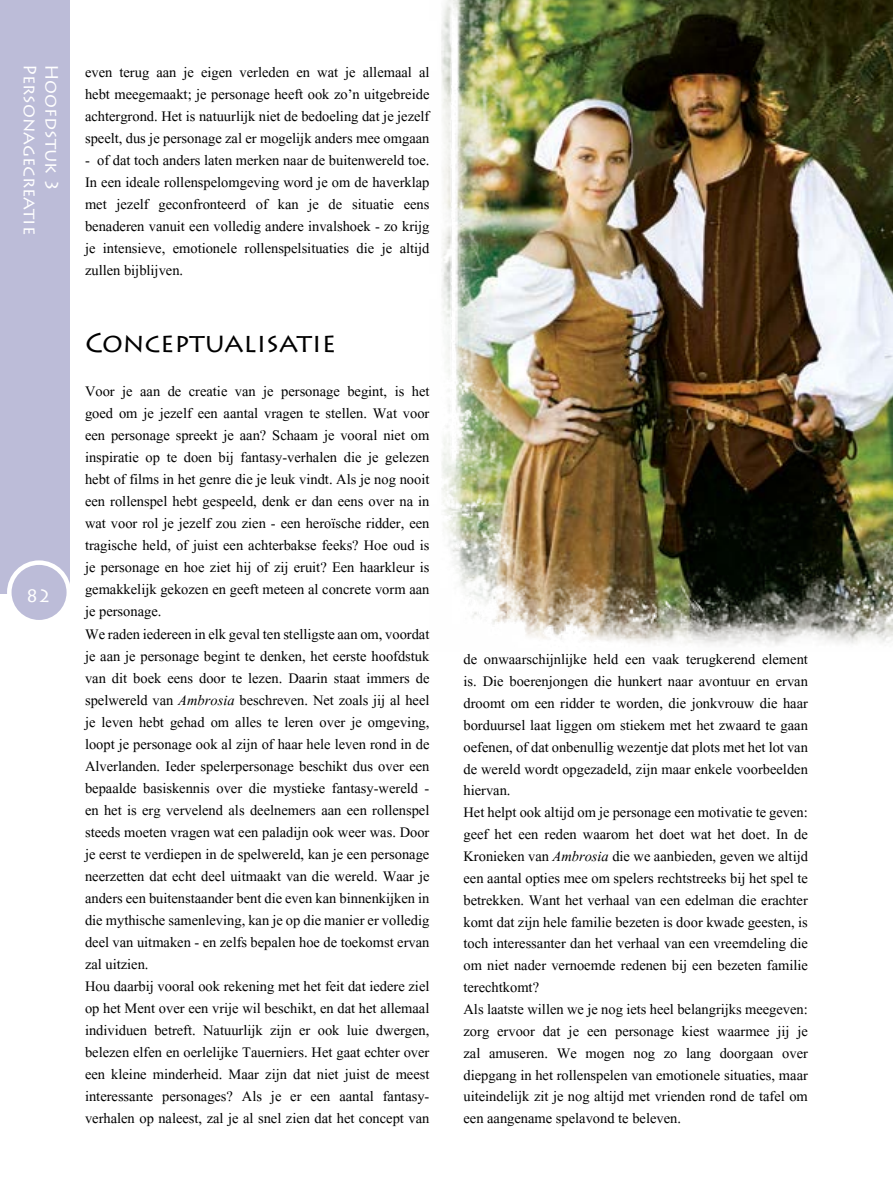
<style>
.page{position:relative;width:893px;height:1187px;background:#fff}
.page>*{position:absolute;margin:0;border:0;box-sizing:border-box;transform-origin:0 0}
.t1{font:27px "Lithos Pro";color:#000}
.t2{font:18px/22px "Aparajita";color:#000;text-align:justify}
.t3{font:18px "Lithos Pro";color:#fff}
.s1{font-style:italic}
</style>
<div class="page">
<div style="left:0;top:0;width:70px;height:593px;background:#bcbcd8"></div>
<div style="left:9px;top:562px;width:60px;height:60px;background:#bcbcd8;border-radius:50%"></div>
<div style="left:7px;top:560px;width:64px;height:64px;border:4px solid #fff;border-radius:50%"></div>
<img style="left:441px;top:0;width:452px;height:646px">
<p class="t3" style="left:40px;top:64px;width:173px;rotate:90deg">PERSONAGECREATIE</p>
<p class="t3" style="left:62px;top:64px;width:130px;rotate:90deg">HOOFDSTUK 3</p>
<p class="t3" style="left:26px;top:585px;width:27px">82</p>
<p class="t2" style="left:85px;top:63px;width:346px">even terug aan je eigen verleden en wat je allemaal al hebt meegemaakt; je personage heeft ook zo’n uitgebreide achtergrond. Het is natuurlijk niet de bedoeling dat je jezelf speelt, dus je personage zal er mogelijk anders mee omgaan</p>
<p class="t2" style="left:85px;top:151px;width:346px">- of dat toch anders laten merken naar de buitenwereld toe.<br>In een ideale rollenspelomgeving word je om de haverklap met jezelf geconfronteerd of kan je de situatie eens benaderen vanuit een volledig andere invalshoek - zo krijg je intensieve, emotionele rollenspelsituaties die je altijd zullen bijblijven.</p>
<h1 class="t1" style="left:85px;top:327px;width:252px">CONCEPTUALISATIE</h1>
<p class="t2" style="left:85px;top:382px;width:346px;text-align:left">Voor je aan de creatie van je personage begint, is het goed om je jezelf een aantal vragen te stellen. Wat voor een personage spreekt je aan? Schaam je vooral niet om inspiratie op te doen bij fantasy-verhalen die je gelezen hebt of films in het genre die je leuk vindt. Als je nog nooit een rollenspel hebt gespeeld, denk er dan eens over na in wat voor rol je jezelf zou zien - een heroïsche ridder, een tragische held, of juist een achterbakse feeks? Hoe oud is je personage en hoe ziet hij of zij eruit? Een haarkleur is gemakkelijk gekozen en geeft meteen al concrete vorm aan je personage.<br>We raden iedereen in elk geval ten stelligste aan om, voordat je aan je personage begint te denken, het eerste hoofdstuk van dit boek eens door te lezen. Daarin staat immers de spelwereld van <span class="s1">Ambrosia</span> beschreven. Net zoals jij al heel je leven hebt gehad om alles te leren over je omgeving, loopt je personage ook al zijn of haar hele leven rond in de Alverlanden. Ieder spelerpersonage beschikt dus over een bepaalde basiskennis over die mystieke fantasy-wereld - en het is erg vervelend als deelnemers aan een rollenspel steeds moeten vragen wat een paladijn ook weer was. Door je eerst te verdiepen in de spelwereld, kan je een personage neerzetten dat echt deel uitmaakt van die wereld. Waar je anders een buitenstaander bent die even kan binnenkijken in die mythische samenleving, kan je op die manier er volledig deel van uitmaken - en zelfs bepalen hoe de toekomst ervan zal uitzien.<br>Hou daarbij vooral ook rekening met het feit dat iedere ziel op het Ment over een vrije wil beschikt, en dat het allemaal individuen betreft. Natuurlijk zijn er ook luie dwergen, belezen elfen en oerlelijke Tauerniers. Het gaat echter over een kleine minderheid. Maar zijn dat niet juist de meest interessante personages? Als je er een aantal fantasy&shy;verhalen op naleest, zal je al snel zien dat het concept van</p>
<p class="t2" style="left:463px;top:650px;width:346px;text-align:left">de onwaarschijnlijke held een vaak terugkerend element is. Die boerenjongen die hunkert naar avontuur en ervan droomt om een ridder te worden, die jonkvrouw die haar borduursel laat liggen om stiekem met het zwaard te gaan oefenen, of dat onbenullig wezentje dat plots met het lot van de wereld wordt opgezadeld, zijn maar enkele voorbeelden hiervan.<br>Het helpt ook altijd om je personage een motivatie te geven: geef het een reden waarom het doet wat het doet. In de Kronieken van <span class="s1">Ambrosia</span> die we aanbieden, geven we altijd een aantal opties mee om spelers rechtstreeks bij het spel te betrekken. Want het verhaal van een edelman die erachter komt dat zijn hele familie bezeten is door kwade geesten, is toch interessanter dan het verhaal van een vreemdeling die om niet nader vernoemde redenen bij een bezeten familie terechtkomt?<br>Als laatste willen we je nog iets heel belangrijks meegeven: zorg ervoor dat je een personage kiest waarmee jij je zal amuseren. We mogen nog zo lang doorgaan over diepgang in het rollenspelen van emotionele situaties, maar uiteindelijk zit je nog altijd met vrienden rond de tafel om een aangename spelavond te beleven.</p>
</div>
